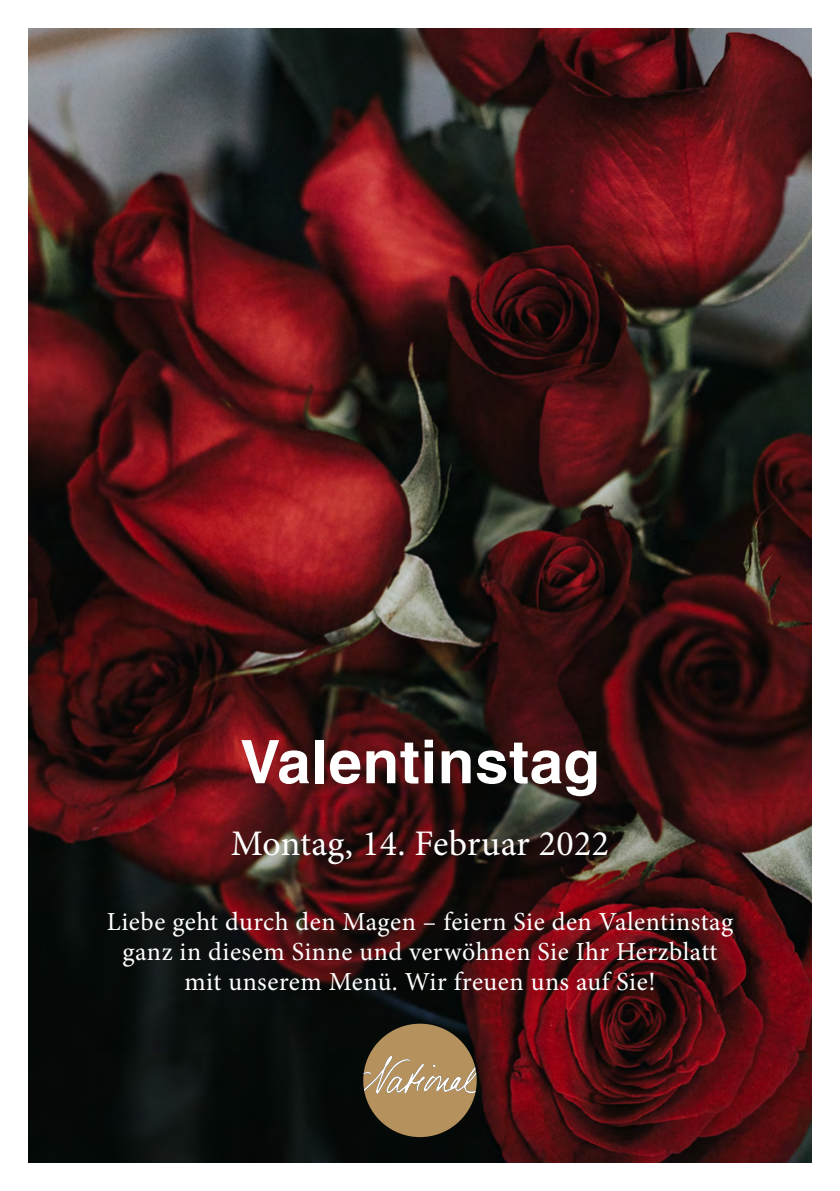
<style>
.page{position:relative;width:840px;height:1191px;background:#fff}
.page>*{position:absolute;margin:0;border:0;box-sizing:border-box;transform-origin:0 0}
.t1{font:700 60px "Helvetica";letter-spacing:.01em;color:#fff}
.t2{font:36px "Minion Pro";letter-spacing:.005em;color:#fff}
.t3{font:26px/30px "Minion Pro";letter-spacing:.02em;color:#fff;text-align:center}
</style>
<div class="page">
<img style="left:28px;top:28px;width:783px;height:1134px">
<svg style="left:363px;top:1023px;width:113px;height:114px;background:#917954"></svg>
<h1 class="t1" style="left:240px;top:725px;width:361px">Valentinstag</h1>
<h2 class="t2" style="left:231px;top:819px;width:379px">Montag, 14. Februar 2022</h2>
<p class="t3" style="left:107px;top:907px;width:627px">Liebe geht durch den Magen – feiern Sie den Valentinstag ganz in diesem Sinne und verwöhnen Sie Ihr Herzblatt mit unserem Menü. Wir freuen uns auf Sie!</p>
</div>
